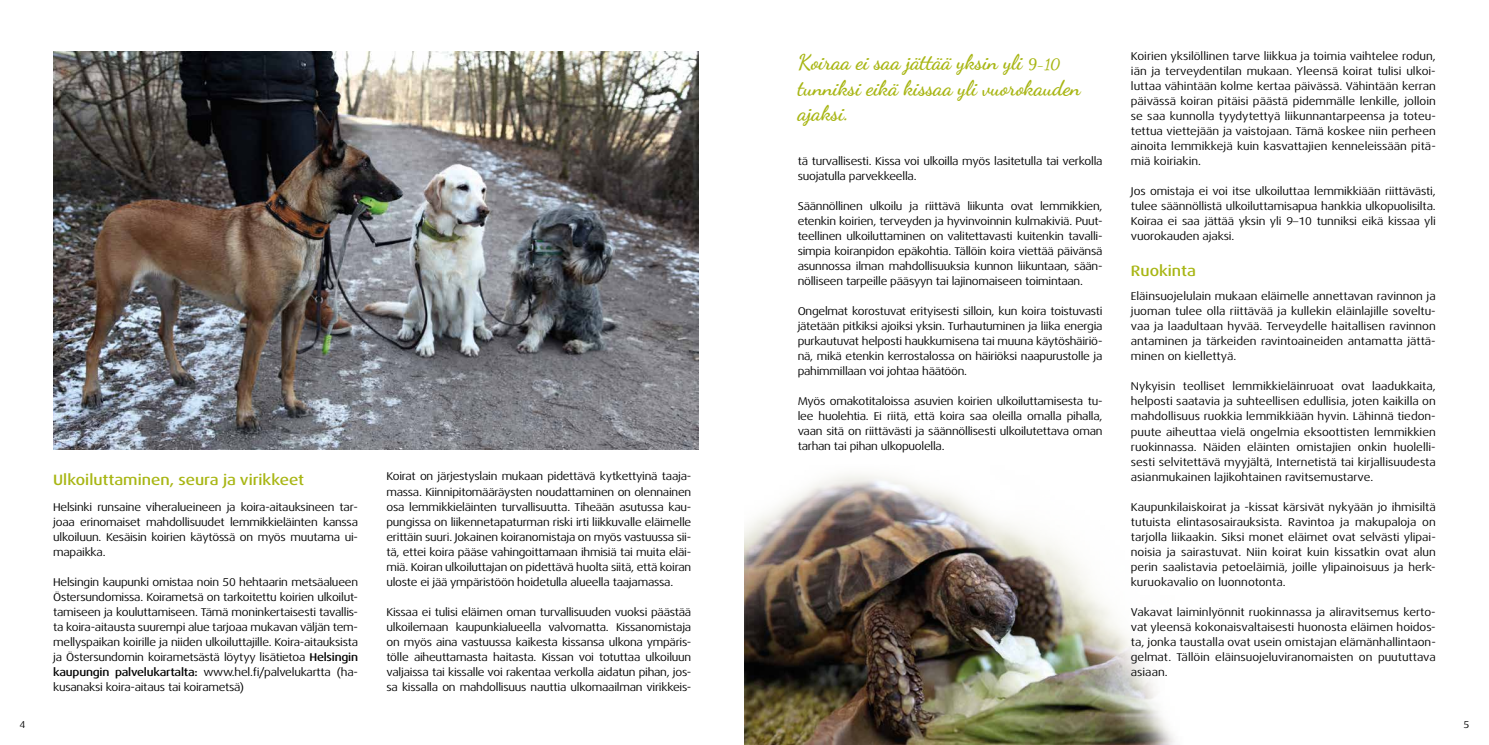
<style>
.page{position:relative;width:1489px;height:745px;background:#fff}
.page>*{position:absolute;margin:0;border:0;box-sizing:border-box;transform-origin:0 0}
.t1{font:700 21.25px/25.5px "Dancing Script";color:#a8b614}
.t2{font:500 expanded 15px "Dax OT";color:#a8b614}
.t3{font:expanded 11.25px/15px "Dax OT";letter-spacing:-.02em;color:#000;text-align:justify}
.t4{font:expanded 10px "Dax OT";color:#000}
.s1{font-weight:500}
.s2{font-size:15px}
.s3{font-family:"Univers LT Std";font-weight:300;font-stretch:condensed}
</style>
<div class="page">
<img style="left:744px;top:475px;width:431px;height:269px">
<img style="left:53px;top:51px;width:645px;height:398px">
<h2 class="t2" style="left:53px;top:470px;width:252px">Ulkoiluttaminen, seura ja virikkeet</h2>
<p class="t3" style="left:53px;top:499px;width:306px">Helsinki runsaine viheralueineen ja koira-aitauksineen tar&shy;joaa erinomaiset mahdollisuudet lemmikkieläinten kanssa ulkoiluun. Kesäisin koirien käytössä on myös muutama ui&shy;mapaikka.</p>
<p class="t3" style="left:53px;top:574px;width:306px">Helsingin kaupunki omistaa noin 50 hehtaarin metsäalueen Östersundomissa. Koirametsä on tarkoitettu koirien ulkoilut&shy;tamiseen ja kouluttamiseen. Tämä moninkertaisesti tavallis&shy;ta koira-aitausta suurempi alue tarjoaa mukavan väljän tem&shy;mellyspaikan koirille ja niiden ulkoiluttajille. Koira-aitauksista ja Östersundomin koirametsästä löytyy lisätietoa <span class="s1">Helsingin kaupungin palvelukartalta:</span> www.hel.fi/palvelukartta (ha&shy;kusanaksi koira-aitaus tai koirametsä)</p>
<p class="t3" style="left:386px;top:469px;width:306px">Koirat on järjestyslain mukaan pidettävä kytkettyinä taaja&shy;massa. Kiinnipitomääräysten noudattaminen on olennainen osa lemmikkieläinten turvallisuutta. Tiheään asutussa kau&shy;pungissa on liikennetapaturman riski irti liikkuvalle eläimelle erittäin suuri. Jokainen koiranomistaja on myös vastuussa sii&shy;tä, ettei koira pääse vahingoittamaan ihmisiä tai muita eläi&shy;miä. Koiran ulkoiluttajan on pidettävä huolta siitä, että koiran uloste ei jää ympäristöön hoidetulla alueella taajamassa.</p>
<p class="t3" style="left:386px;top:604px;width:306px">Kissaa ei tulisi eläimen oman turvallisuuden vuoksi päästää ulkoilemaan kaupunkialueella valvomatta. Kissanomistaja on myös aina vastuussa kaikesta kissansa ulkona ympäris&shy;tölle aiheuttamasta haitasta. Kissan voi totuttaa ulkoiluun valjaissa tai kissalle voi rakentaa verkolla aidatun pihan, jos&shy;sa kissalla on mahdollisuus nauttia ulkomaailman virikkeis-</p>
<h1 class="t1" style="left:797px;top:49px;width:284px">Koiraa ei saa jättää yksin yli <span class="s2">9-10 </span>tunniksi eikä kissaa yli vuorokauden ajaksi.</h1>
<p class="t3" style="left:797px;top:154px;width:306px">tä turvallisesti. Kissa voi ulkoilla myös lasitetulla tai verkolla suojatulla parvekkeella.</p>
<p class="t3" style="left:797px;top:199px;width:306px">Säännöllinen ulkoilu ja riittävä liikunta ovat lemmikkien, etenkin koirien, terveyden ja hyvinvoinnin kulmakiviä. Puut&shy;teellinen ulkoiluttaminen on valitettavasti kuitenkin tavalli&shy;simpia koiranpidon epäkohtia. Tällöin koira viettää päivänsä asunnossa ilman mahdollisuuksia kunnon liikuntaan, sään&shy;nölliseen tarpeille pääsyyn tai lajinomaiseen toimintaan.</p>
<p class="t3" style="left:797px;top:304px;width:306px">Ongelmat korostuvat erityisesti silloin, kun koira toistuvasti jätetään pitkiksi ajoiksi yksin. Turhautuminen ja liika energia purkautuvat helposti haukkumisena tai muuna käytöshäiriö&shy;nä, mikä etenkin kerrostalossa on häiriöksi naapurustolle ja pahimmillaan voi johtaa häätöön.</p>
<p class="t3" style="left:797px;top:394px;width:306px">Myös omakotitaloissa asuvien koirien ulkoiluttamisesta tu&shy;lee huolehtia. Ei riitä, että koira saa oleilla omalla pihalla, vaan sitä on riittävästi ja säännöllisesti ulkoilutettava oman tarhan tai pihan ulkopuolella.</p>
<p class="t3" style="left:1130px;top:49px;width:306px">Koirien yksilöllinen tarve liikkua ja toimia vaihtelee rodun, iän ja terveydentilan mukaan. Yleensä koirat tulisi ulkoi&shy;luttaa vähintään kolme kertaa päivässä. Vähintään kerran päivässä koiran pitäisi päästä pidemmälle lenkille, jolloin se saa kunnolla tyydytettyä liikunnantarpeensa ja toteu&shy;tettua viettejään ja vaistojaan. Tämä koskee niin perheen ainoita lemmikkejä kuin kasvattajien kenneleissään pitä&shy;miä koiriakin.</p>
<p class="t3" style="left:1130px;top:184px;width:306px">Jos omistaja ei voi itse ulkoiluttaa lemmikkiään riittävästi, tulee säännöllistä ulkoiluttamisapua hankkia ulkopuolisilta.<br>Koiraa ei saa jättää yksin yli 9<span class="s3">–</span>10 tunniksi eikä kissaa yli vuorokauden ajaksi.</p>
<h2 class="t2" style="left:1130px;top:261px;width:66px">Ruokinta</h2>
<p class="t3" style="left:1130px;top:289px;width:306px">Eläinsuojelulain mukaan eläimelle annettavan ravinnon ja juoman tulee olla riittävää ja kullekin eläinlajille soveltu&shy;vaa ja laadultaan hyvää. Terveydelle haitallisen ravinnon antaminen ja tärkeiden ravintoaineiden antamatta jättä&shy;minen on kiellettyä.</p>
<p class="t3" style="left:1130px;top:379px;width:306px">Nykyisin teolliset lemmikkieläinruoat ovat laadukkaita, helposti saatavia ja suhteellisen edullisia, joten kaikilla on mahdollisuus ruokkia lemmikkiään hyvin. Lähinnä tiedon&shy;puute aiheuttaa vielä ongelmia eksoottisten lemmikkien ruokinnassa. Näiden eläinten omistajien onkin huolelli&shy;sesti selvitettävä myyjältä, Internetistä tai kirjallisuudesta asianmukainen lajikohtainen ravitsemustarve.</p>
<p class="t3" style="left:1130px;top:499px;width:306px">Kaupunkilaiskoirat ja -kissat kärsivät nykyään jo ihmisiltä tutuista elintasosairauksista. Ravintoa ja makupaloja on tarjolla liikaakin. Siksi monet eläimet ovat selvästi ylipai&shy;noisia ja sairastuvat. Niin koirat kuin kissatkin ovat alun perin saalistavia petoeläimiä, joille ylipainoisuus ja herk&shy;kuruokavalio on luonnotonta.</p>
<p class="t3" style="left:1130px;top:604px;width:306px">Vakavat laiminlyönnit ruokinnassa ja aliravitsemus kerto&shy;vat yleensä kokonaisvaltaisesti huonosta eläimen hoidos&shy;ta, jonka taustalla ovat usein omistajan elämänhallintaon&shy;gelmat. Tällöin eläinsuojeluviranomaisten on puututtava asiaan.</p>
<p class="t4" style="left:19px;top:717px;width:7px">4</p>
<p class="t4" style="left:1463px;top:717px;width:8px">5</p>
</div>
